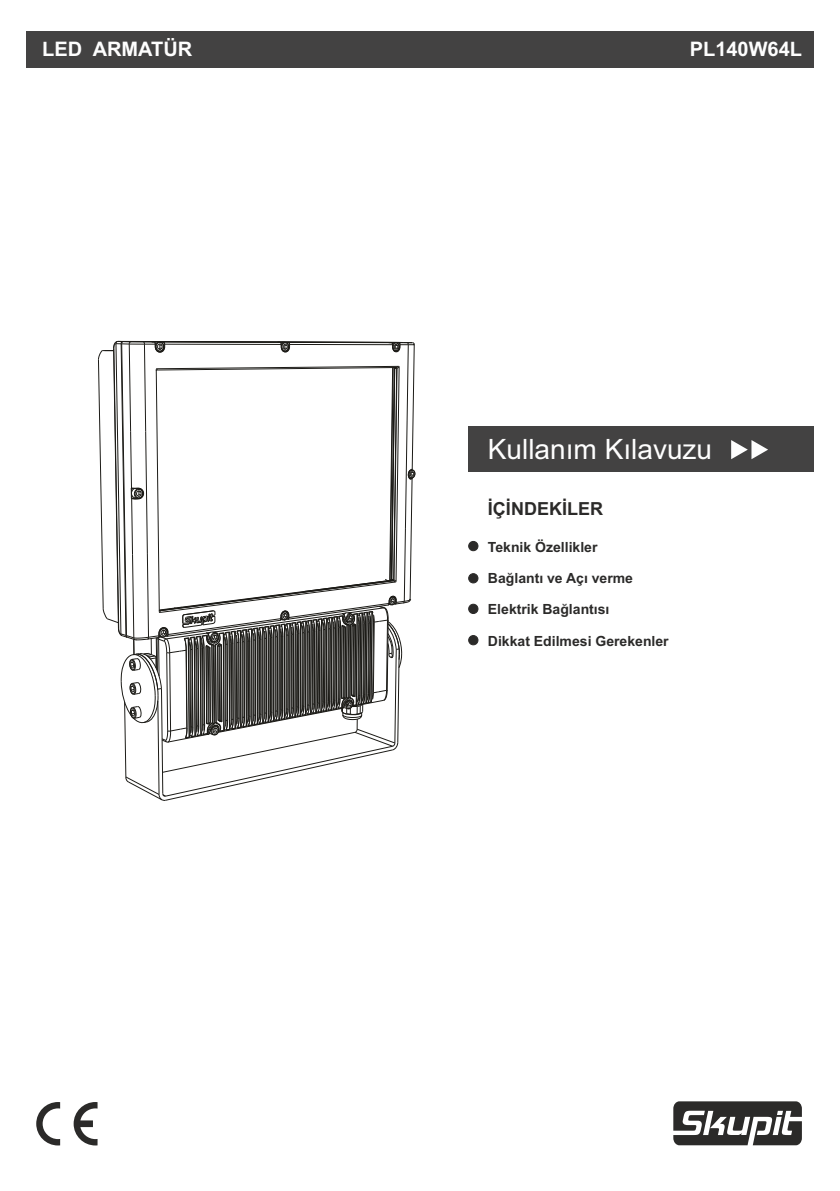
<style>
.page{position:relative;width:840px;height:1191px;background:#fff}
.page>*{position:absolute;margin:0;border:0;box-sizing:border-box;transform-origin:0 0}
.t1{font:28px "Arial";color:#fefefe}
.t2{font:700 20px "Arial";color:#fefefe}
.t3{font:700 18px "Arial";color:#2b2a29}
.t4{font:700 14px "Arial";color:#2b2a29}
</style>
<div class="page">
<div style="left:26px;top:31px;width:787px;height:36px;background:#434242"></div>
<svg style="left:673px;top:1101px;width:128px;height:44px"></svg>
<div style="left:468px;top:426px;width:345px;height:45px;background:#434242"></div>
<svg style="left:731px;top:440px;width:36px;height:19px"></svg>
<div style="left:468px;top:541px;width:10px;height:10px;background:#2b2a29;border:1px solid #2b2a29;border-radius:50%"></div>
<div style="left:468px;top:573px;width:10px;height:10px;background:#2b2a29;border:1px solid #2b2a29;border-radius:50%"></div>
<div style="left:468px;top:604px;width:10px;height:10px;background:#2b2a29;border:1px solid #2b2a29;border-radius:50%"></div>
<div style="left:468px;top:635px;width:10px;height:10px;background:#2b2a29;border:1px solid #2b2a29;border-radius:50%"></div>
<svg style="left:36px;top:1102px;width:24px;height:43px"></svg>
<svg style="left:74px;top:1102px;width:23px;height:43px"></svg>
<svg style="left:98px;top:341px;width:317px;height:460px"></svg>
<h2 class="t2" style="left:42px;top:42px;width:151px">LED ARMATÜR</h2>
<h2 class="t2" style="left:689px;top:42px;width:114px">PL140W64L</h2>
<h1 class="t1" style="left:487px;top:438px;width:226px">Kullanım Kılavuzu</h1>
<p class="t3" style="left:487px;top:502px;width:117px">İÇİNDEKİLER</p>
<p class="t4" style="left:487px;top:541px;width:111px">Teknik Özellikler</p>
<p class="t4" style="left:487px;top:573px;width:146px">Bağlantı ve Açı verme</p>
<p class="t4" style="left:487px;top:604px;width:123px">Elektrik Bağlantısı</p>
<p class="t4" style="left:487px;top:635px;width:182px">Dikkat Edilmesi Gerekenler</p>
</div>
